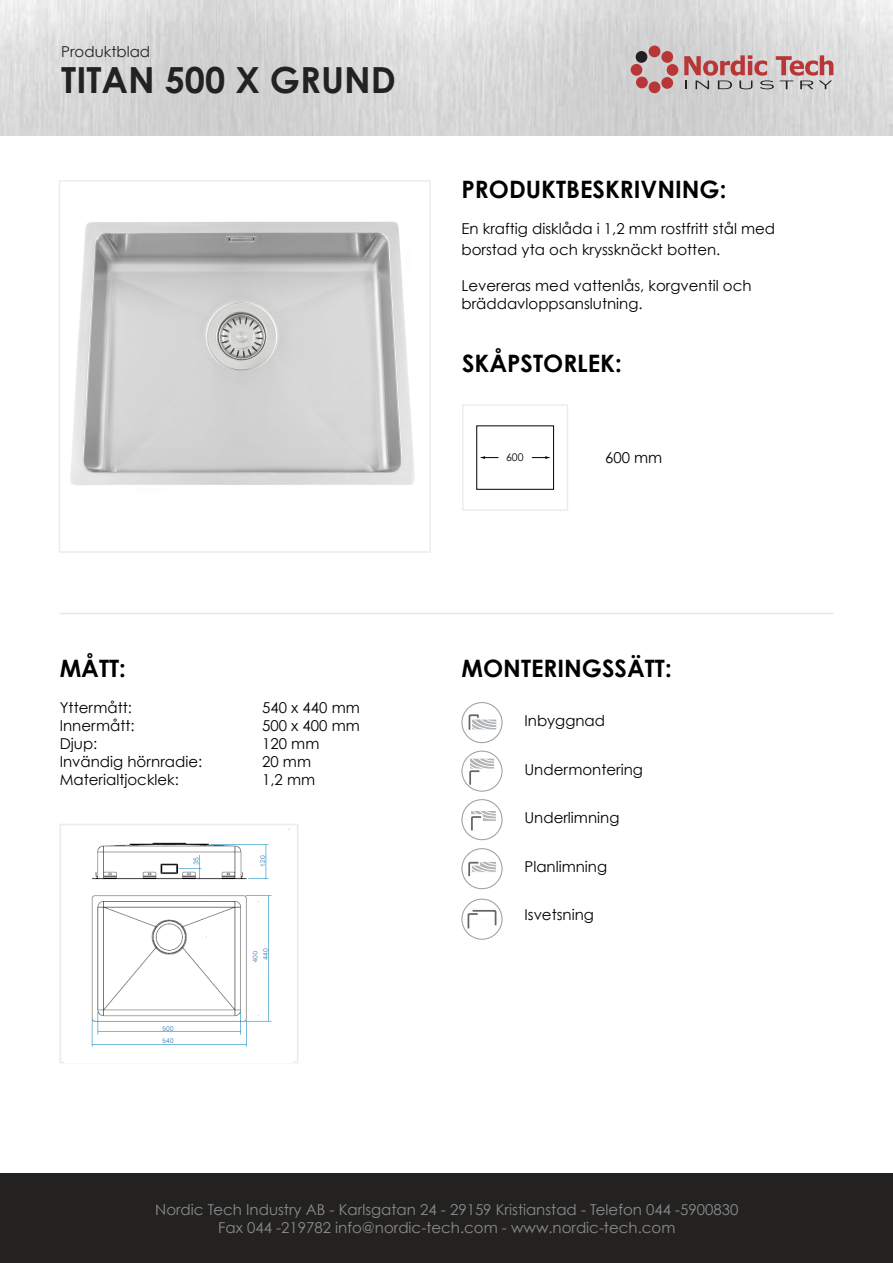
<style>
.page{position:relative;width:893px;height:1263px;background:#fff}
.page>*{position:absolute;margin:0;border:0;box-sizing:border-box;transform-origin:0 0}
.t1{font:700 36px "Century Gothic";color:#232221}
.t2{font:700 24px "Century Gothic";color:#000}
.t3{font:15px/18px "Century Gothic";color:#000}
.t4{font:15px/18px "Century Gothic";color:#8a8c8c;text-align:center}
.t5{font:15px "Century Gothic";color:#232221}
.t6{font:10.5px "Century Gothic";color:#000}
.s1{font-style:inherit}
</style>
<div class="page">
<img style="left:0;top:0;width:893px;height:135px">
<div style="left:59px;top:824px;width:240px;height:239px;background:#fff;border:2px solid #ececec"></div>
<div style="left:59px;top:180px;width:372px;height:373px;background:#fff;border:2px solid #ececec"></div>
<div style="left:0;top:1173px;width:893px;height:90px;background:#232221"></div>
<svg style="left:461px;top:702px;width:41px;height:41px"></svg>
<svg style="left:461px;top:848px;width:41px;height:41px"></svg>
<hr style="left:60px;top:613px;width:774px;height:1px;background:#e6e7e8">
<div style="left:462px;top:404px;width:106px;height:107px;background:#fff;border:2px solid #ececec"></div>
<div style="left:476px;top:425px;width:78px;height:65px;border:1px solid #000"></div>
<svg style="left:480px;top:456px;width:18px;height:3px"></svg>
<svg style="left:532px;top:456px;width:19px;height:3px"></svg>
<svg style="left:684px;top:55px;width:149px;height:34px;background:#c3a0a0"></svg>
<div style="left:631px;top:64px;width:11px;height:12px;background:#b83636;border-radius:50%"></div>
<div style="left:636px;top:51px;width:11px;height:12px;background:#241f21;border-radius:50%"></div>
<div style="left:636px;top:77px;width:12px;height:11px;background:#b83636;border-radius:50%"></div>
<div style="left:649px;top:81px;width:11px;height:12px;background:#b83636;border-radius:50%"></div>
<div style="left:661px;top:77px;width:12px;height:12px;background:#b83636;border-radius:50%"></div>
<div style="left:667px;top:64px;width:11px;height:12px;background:#b83636;border-radius:50%"></div>
<div style="left:661px;top:51px;width:12px;height:12px;background:#b83636;border-radius:50%"></div>
<div style="left:649px;top:46px;width:11px;height:11px;background:#b83636;border-radius:50%"></div>
<div style="left:462px;top:703px;width:40px;height:40px;background:#fff;border-radius:50%"></div>
<div style="left:461px;top:702px;width:41px;height:41px;border:1px solid #9d9fa2;border-radius:50%"></div>
<svg style="left:468px;top:714px;width:29px;height:16px"></svg>
<div style="left:461px;top:751px;width:41px;height:41px;border:1px solid #9d9fa2;border-radius:50%"></div>
<svg style="left:462px;top:751px;width:40px;height:40px"></svg>
<svg style="left:461px;top:799px;width:42px;height:42px"></svg>
<div style="left:461px;top:899px;width:41px;height:41px;border:1px solid #9d9fa2;border-radius:50%"></div>
<svg style="left:462px;top:899px;width:40px;height:40px"></svg>
<div style="left:462px;top:849px;width:40px;height:40px;background:#fff;border-radius:50%"></div>
<div style="left:461px;top:848px;width:41px;height:41px;border:1px solid #9d9fa2;border-radius:50%"></div>
<svg style="left:468px;top:861px;width:28px;height:16px"></svg>
<img style="left:70px;top:221px;width:345px;height:264px">
<img style="left:64px;top:829px;width:228px;height:233px">
<p class="t5" style="left:61px;top:42px;width:90px">Produktblad</p>
<h1 class="t1" style="left:61px;top:52px;width:336px"><span class="s1">TITAN 5</span>00 X GRUND</h1>
<h2 class="t2" style="left:461px;top:174px;width:266px">PRODUKTBESKRIVNING:</h2>
<p class="t3" style="left:461px;top:218px;width:315px;line-height:21px">En kraftig disklåda i 1,2 mm rostfritt stål med borstad yta och kryssknäckt botten.</p>
<p class="t3" style="left:461px;top:276px;width:292px">Levereras med vattenlås, korgventil och bräddavloppsanslutning.</p>
<h2 class="t2" style="left:462px;top:348px;width:161px">SKÅPSTORLEK:</h2>
<p class="t6" style="left:506px;top:451px;width:19px">600</p>
<p class="t3" style="left:605px;top:448px;width:59px">600 mm</p>
<h2 class="t2" style="left:60px;top:653px;width:68px">MÅTT:</h2>
<p class="t3" style="left:60px;top:699px;width:144px">Yttermått:<br>Innermått:<br>Djup:<br>Invändig hörnradie:<br>Materialtjocklek:</p>
<p class="t3" style="left:262px;top:698px;width:99px">540 x 440 mm<br>500 x 400 mm<br>120 mm<br>20 mm<br>1,2 mm</p>
<h2 class="t2" style="left:461px;top:653px;width:212px">MONTERINGSSÄTT:</h2>
<p class="t3" style="left:524px;top:711px;width:82px">Inbyggnad</p>
<p class="t3" style="left:524px;top:760px;width:120px">Undermontering</p>
<p class="t3" style="left:524px;top:808px;width:96px">Underlimning</p>
<p class="t3" style="left:524px;top:857px;width:84px">Planlimning</p>
<p class="t3" style="left:524px;top:905px;width:71px">Isvetsning</p>
<p class="t4" style="left:155px;top:1200px;width:585px">Nordic Tech Industry AB - Karlsgatan 24 - 29159 Kristianstad - Telefon 044 -5900830<br>Fax 044 -219782 info@nordic-tech.com - www.nordic-tech.com</p>
</div>
